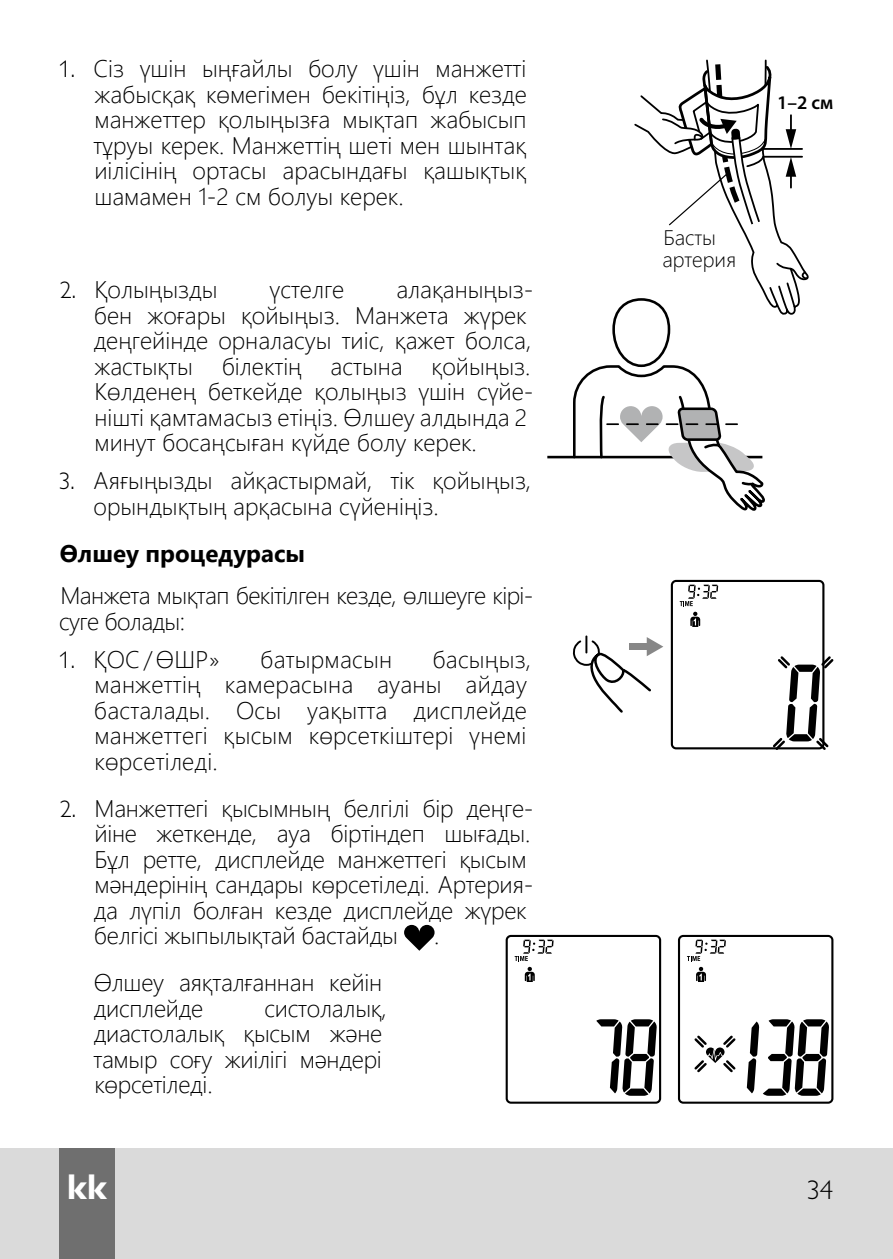
<style>
.page{position:relative;width:893px;height:1259px;background:#fff}
.page>*{position:absolute;margin:0;border:0;box-sizing:border-box;transform-origin:0 0}
.t1{font:700 36px "Gill Sans C";color:#fff}
.t2{font:27px "Gill Sans Light C";color:#000}
.t3{font:300 24px/25.5px "Segoe UI";color:#000}
.t4{font:300 24px/25.5px "Segoe UI";letter-spacing:-.025em;color:#000}
.t5{font:700 24px "Segoe UI";color:#000}
.t6{font:300 21px/22.5px "Segoe UI";color:#000}
.t7{font:600 19.2px "Myriad Pro";color:#000}
.s1{font-family:"Gill Sans Light C";font-weight:400}
</style>
<div class="page">
<div style="left:0;top:1148px;width:893px;height:111px;background:#dadada"></div>
<div style="left:60px;top:1148px;width:55px;height:111px;background:#6f6f6f"></div>
<svg style="left:404px;top:925px;width:31px;height:25px"></svg>
<hr style="left:547px;top:456px;width:150px;height:2px;background:#000">
<svg style="left:572px;top:60px;width:237px;height:451px"></svg>
<svg style="left:573px;top:635px;width:90px;height:78px"></svg>
<div style="left:671px;top:580px;width:153px;height:169px;border:2px solid #000;border-radius:4px"></div>
<svg style="left:771px;top:654px;width:62px;height:96px"></svg>
<svg style="left:680px;top:584px;width:38px;height:43px"></svg>
<div style="left:506px;top:935px;width:155px;height:168px;border:2px solid #000;border-radius:4px"></div>
<svg style="left:596px;top:1019px;width:61px;height:76px"></svg>
<div style="left:678px;top:935px;width:155px;height:168px;border:2px solid #000;border-radius:4px"></div>
<svg style="left:694px;top:1035px;width:42px;height:38px"></svg>
<svg style="left:747px;top:1019px;width:82px;height:76px"></svg>
<svg style="left:515px;top:939px;width:39px;height:43px"></svg>
<svg style="left:687px;top:939px;width:39px;height:43px"></svg>
<p class="t3" style="left:93px;top:53px;width:435px;text-align:justify;text-indent:-35px"><span class="s1">1.</span> Сіз үшін ыңғайлы болу үшін манжетті жабысқақ көмегімен бекітіңіз, бұл кезде манжеттер қолыңызға мықтап жабысып тұруы керек. Манжеттің шеті мен шынтақ иілісінің ортасы арасындағы қашықтық шамамен 1-2 см болуы керек.</p>
<p class="t3" style="left:60px;top:274px;width:159px"><span class="s1">2.</span> Қолыңызды</p>
<p class="t3" style="left:270px;top:274px;width:76px">үстелге</p>
<p class="t3" style="left:94px;top:274px;width:441px;text-indent:303px">алақаныңыз&shy;бен жоғары қойыңыз. Манжета жүрек деңгейінде орналасуы тиіс, қажет болса, жастықты білектің астына қойыңыз.<br>Көлденең беткейде қолыңыз үшін сүйе&shy;нішті қамтамасыз етіңіз. Өлшеу алдында 2 минут босаңсыған күйде болу керек.</p>
<p class="t3" style="left:94px;top:466px;width:439px;text-indent:-35px"><span class="s1">3.</span> Аяғыңызды айқастырмай, тік қойыңыз, орындықтың арқасына сүйеніңіз.</p>
<p class="t5" style="left:60px;top:530px;width:247px">Өлшеу процедурасы</p>
<p class="t4" style="left:59px;top:580px;width:476px">Манжета мықтап бекітілген кезде, өлшеуге кірі&shy;суге болады:</p>
<p class="t3" style="left:59px;top:644px;width:163px"><span class="s1">1.</span> ҚОС / ӨШР»</p>
<p class="t3" style="left:260px;top:644px;width:133px">батырмасын</p>
<p class="t3" style="left:94px;top:644px;width:439px;text-indent:339px">басыңыз, манжеттің камерасына ауаны айдау басталады. Осы уақытта дисплейде манжеттегі қысым көрсеткіштері үнемі көрсетіледі.</p>
<p class="t3" style="left:94px;top:793px;width:441px;text-indent:-34px"><span class="s1">2.</span> Манжеттегі қысымның белгілі бір деңге&shy;йіне жеткенде, ауа біртіндеп шығады.<br>Бұл ретте, дисплейде манжеттегі қысым мәндерінің сандары көрсетіледі. Артерия&shy;да лүпіл болған кезде дисплейде жүрек белгісі жыпылықтай бастайды</p>
<p class="t3" style="left:434px;top:920px;width:7px">.</p>
<p class="t3" style="left:94px;top:967px;width:290px">Өлшеу аяқталғаннан кейін дисплейде</p>
<p class="t3" style="left:93px;top:993px;width:295px;text-indent:171px">систолалық, диастолалық қысым және тамыр соғу жиілігі мәндері көрсетіледі.</p>
<p class="t7" style="left:777px;top:92px;width:58px">1–2 см</p>
<p class="t6" style="left:662px;top:224px;width:75px">Басты артерия</p>
<h1 class="t1" style="left:67px;top:1166px;width:41px">kk</h1>
<p class="t2" style="left:806px;top:1174px;width:28px">34</p>
</div>
